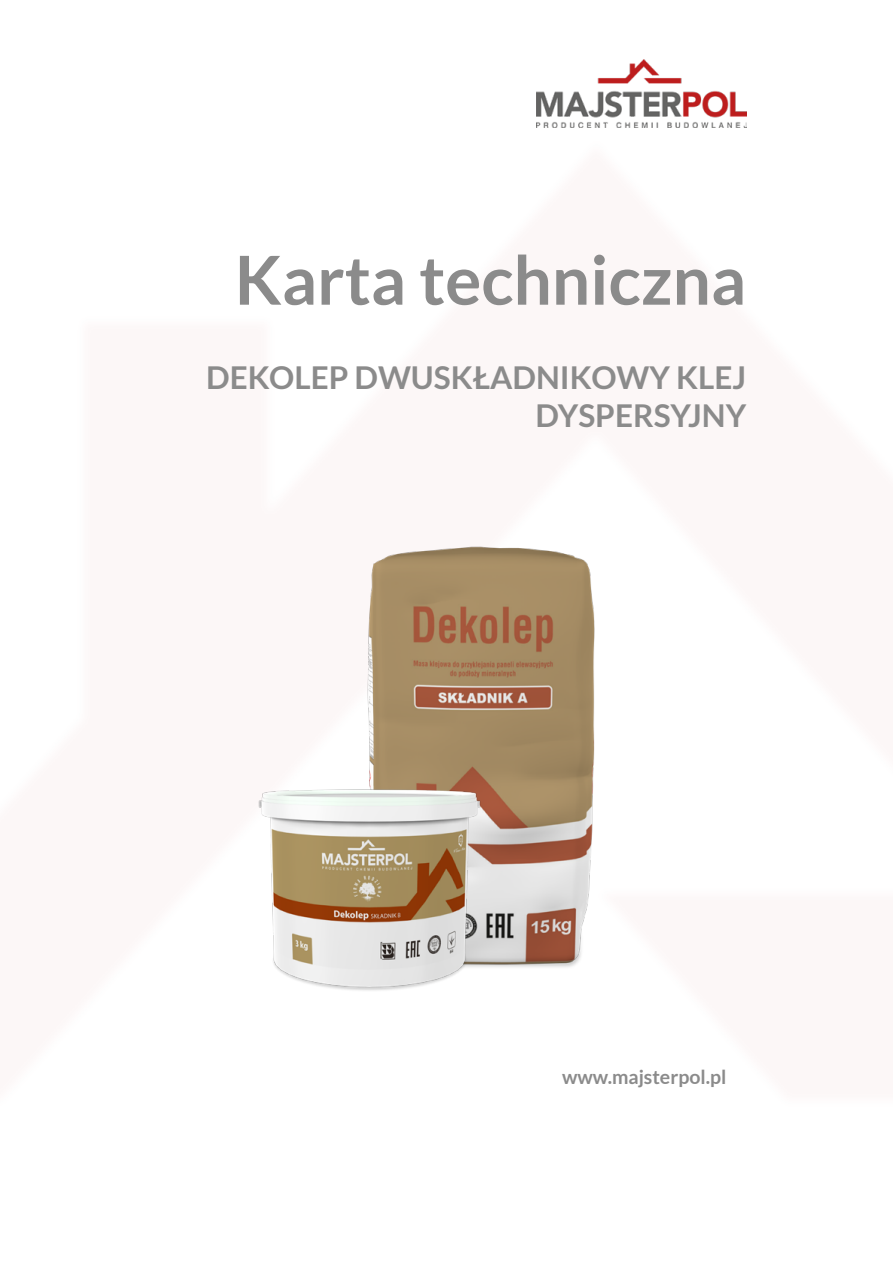
<style>
.page{position:relative;width:893px;height:1263px;background:#fff}
.page>*{position:absolute;margin:0;border:0;box-sizing:border-box;transform-origin:0 0}
.t1{font:700 67.5px "Lato";color:#8b8b8b}
.t2{font:700 31.5px/37.8px "Lato";color:#8b8b8b;text-align:right}
.t3{font:700 19.5px "Lato";color:#8b8b8b}
</style>
<div class="page">
<img style="left:367px;top:546px;width:228px;height:421px">
<img style="left:537px;top:60px;width:209px;height:68px">
<img style="left:258px;top:732px;width:265px;height:259px">
<h1 class="t1" style="left:235px;top:241px;width:513px">Karta techniczna</h1>
<p class="t2" style="left:206px;top:358px;width:542px">DEKOLEP DWUSKŁADNIKOWY KLEJ<br>DYSPERSYJNY</p>
<p class="t3" style="left:562px;top:1066px;width:166px">www.majsterpol.pl</p>
</div>
